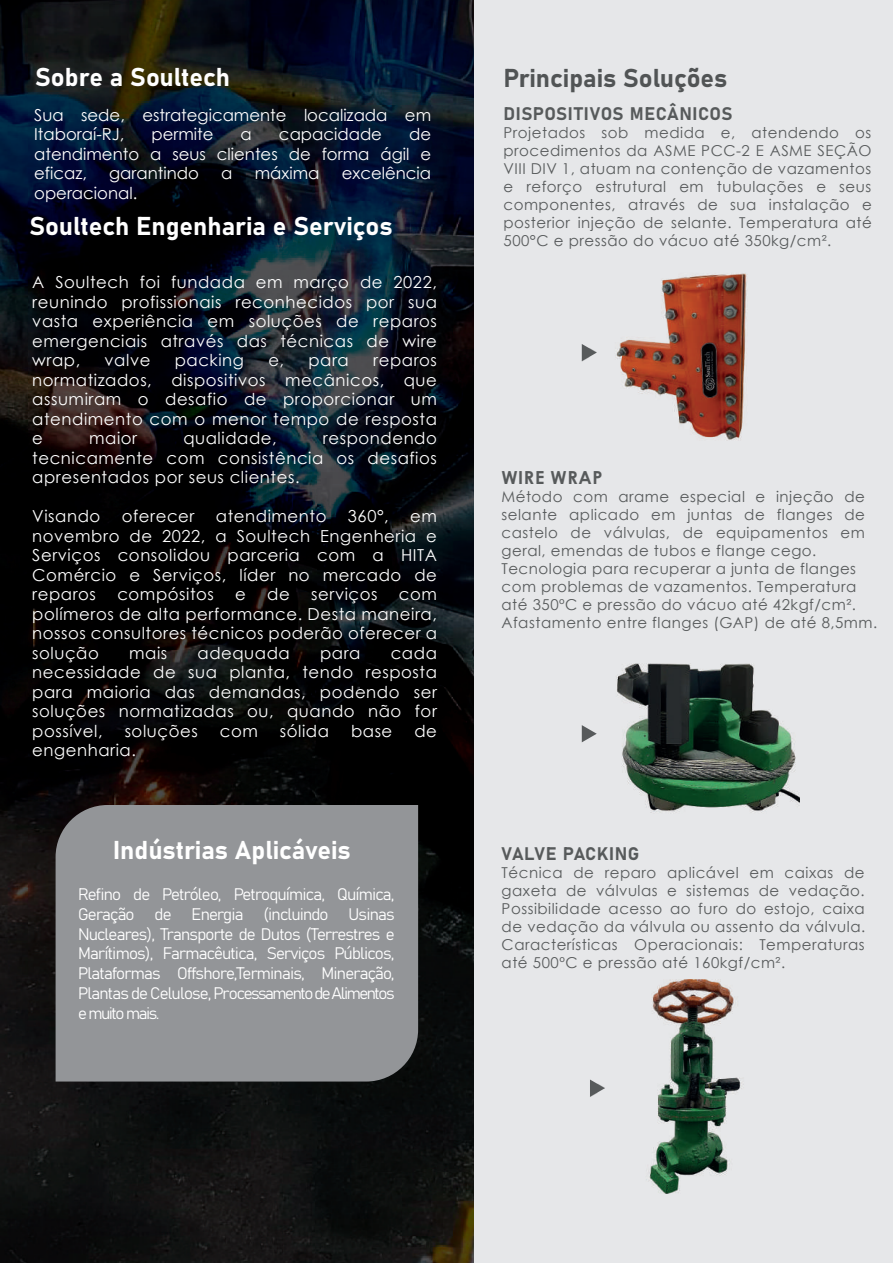
<style>
.page{position:relative;width:893px;height:1263px;background:#e6e7e9}
.page>*{position:absolute;margin:0;border:0;box-sizing:border-box;transform-origin:0 0}
.t1{font:25.5px "Bahnschrift";color:#fff}
.t2{font:25.5px "Bahnschrift";color:#515455}
.t3{font:18px "Bahnschrift";letter-spacing:.025em;color:#575a5b}
.t4{font:700 18px "Century Gothic";letter-spacing:.035em;color:#575a5b}
.t5{font:16.5px/19.5px "Century Gothic";letter-spacing:.035em;color:#fff;text-align:justify}
.t6{font:16.5px/19.8px "Bahnschrift";letter-spacing:-.09em;color:#fff;text-align:justify}
.t7{font:16.5px/19.5px "Century Gothic";color:#fff}
.t8{font:15px/18px "Century Gothic";letter-spacing:.035em;color:#575a5b;text-align:justify}
</style>
<div class="page">
<img style="left:0;top:0;width:474px;height:1263px">
<div style="left:56px;top:805px;width:362px;height:276px;background:#939598"></div>
<svg style="left:590px;top:1079px;width:15px;height:18px"></svg>
<svg style="left:582px;top:344px;width:15px;height:17px"></svg>
<img style="left:616px;top:273px;width:131px;height:167px">
<img style="left:616px;top:663px;width:183px;height:150px">
<img style="left:582px;top:725px;width:15px;height:17px">
<img style="left:646px;top:979px;width:96px;height:215px">
<h1 class="t1" style="left:35px;top:58px;width:196px">Sobre a Soultech</h1>
<p class="t7" style="left:34px;top:105px;width:398px">Sua sede, estrategicamente localizada em<br>Itaboraí-RJ,</p>
<p class="t7" style="left:152px;top:124px;width:64px">permite</p>
<p class="t5" style="left:241px;top:124px;width:13px">a</p>
<p class="t7" style="left:279px;top:124px;width:105px">capacidade</p>
<p class="t5" style="left:34px;top:124px;width:398px;text-indent:375px">de atendimento a seus clientes de forma ágil e eficaz,</p>
<p class="t7" style="left:109px;top:163px;width:91px">garantindo</p>
<p class="t5" style="left:221px;top:163px;width:13px">a</p>
<p class="t5" style="left:255px;top:163px;width:66px">máxima</p>
<p class="t7" style="left:342px;top:163px;width:91px">excelência</p>
<p class="t7" style="left:34px;top:183px;width:105px">operacional.</p>
<h1 class="t1" style="left:30px;top:206px;width:365px">Soultech Engenharia e Serviços</h1>
<p class="t5" style="left:32px;top:272px;width:406px">A Soultech foi fundada em março de 2022, reunindo profissionais reconhecidos por sua vasta experiência em soluções de reparos emergenciais através das técnicas de wire wrap,</p>
<p class="t5" style="left:105px;top:350px;width:47px">valve</p>
<p class="t5" style="left:175px;top:350px;width:71px">packing</p>
<p class="t5" style="left:268px;top:350px;width:17px">e,</p>
<p class="t5" style="left:308px;top:350px;width:42px">para</p>
<p class="t5" style="left:32px;top:350px;width:406px;text-indent:341px">reparos normatizados, dispositivos mecânicos, que assumiram o desafio de proporcionar um atendimento com o menor tempo de resposta e</p>
<p class="t5" style="left:89px;top:428px;width:50px">maior</p>
<p class="t5" style="left:183px;top:428px;width:95px">qualidade,</p>
<p class="t5" style="left:32px;top:428px;width:406px;text-indent:291px">respondendo tecnicamente com consistência os desafios apresentados por seus clientes.</p>
<p class="t5" style="left:32px;top:506px;width:70px">Visando</p>
<p class="t5" style="left:122px;top:506px;width:74px">oferecer</p>
<p class="t5" style="left:216px;top:506px;width:112px">atendimento</p>
<p class="t5" style="left:348px;top:506px;width:42px">360°,</p>
<p class="t5" style="left:32px;top:506px;width:406px;text-indent:378px">em novembro de 2022, a Soultech Engenheria e Serviços consolidou parceria com a HITA Comércio e Serviços, líder no mercado de reparos</p>
<p class="t5" style="left:117px;top:584px;width:98px">compósitos</p>
<p class="t5" style="left:235px;top:584px;width:12px">e</p>
<p class="t5" style="left:267px;top:584px;width:24px">de</p>
<p class="t5" style="left:311px;top:584px;width:68px">serviços</p>
<p class="t5" style="left:32px;top:584px;width:406px;text-indent:367px">com polímeros de alta performance. Desta maneira, nossos consultores técnicos poderão oferecer a solução</p>
<p class="t5" style="left:129px;top:643px;width:40px">mais</p>
<p class="t5" style="left:198px;top:643px;width:94px">adequada</p>
<p class="t5" style="left:320px;top:643px;width:42px">para</p>
<p class="t5" style="left:32px;top:643px;width:406px;text-indent:358px">cada necessidade de sua planta, tendo resposta para maioria das demandas, podendo ser soluções normatizadas ou, quando não for possível,</p>
<p class="t5" style="left:125px;top:721px;width:75px">soluções</p>
<p class="t5" style="left:220px;top:721px;width:40px">com</p>
<p class="t5" style="left:280px;top:721px;width:51px">sólida</p>
<p class="t5" style="left:351px;top:721px;width:43px">base</p>
<p class="t5" style="left:414px;top:721px;width:24px">de</p>
<p class="t5" style="left:32px;top:740px;width:105px">engenharia.</p>
<h1 class="t1" style="left:113px;top:830px;width:239px">Indústrias Aplicáveis</h1>
<p class="t6" style="left:78px;top:883px;width:318px">Refino de Petróleo, Petroquímica, Química, Geração de Energia (incluindo Usinas Nucleares), Transporte de Dutos (Terrestres e Marítimos), Farmacêutica, Serviços Públicos, Plataformas Offshore,Terminais, Mineração, Plantas de Celulose, Processamento de Alimentos e muito mais.</p>
<h1 class="t2" style="left:503px;top:59px;width:226px">Principais Soluções</h1>
<p class="t3" style="left:503px;top:100px;width:230px">DISPOSITIVOS MECÂNICOS</p>
<p class="t8" style="left:503px;top:123px;width:370px">Projetados sob medida e, atendendo os procedimentos da ASME PCC-2 E ASME SEÇÃO VIII DIV 1, atuam na contenção de vazamentos e reforço estrutural em tubulações e seus componentes, através de sua instalação e posterior injeção de selante. Temperatura até 500°C e pressão do vácuo até 350kg/cm².</p>
<p class="t4" style="left:501px;top:464px;width:103px">WIRE WRAP</p>
<p class="t8" style="left:501px;top:487px;width:377px;text-align:left">Método com arame especial e injeção de selante aplicado em juntas de flanges de castelo de válvulas, de equipamentos em geral, emendas de tubos e flange cego.<br>Tecnologia para recuperar a junta de flanges com problemas de vazamentos. Temperatura até 350ºC e pressão do vácuo até 42kgf/cm².<br>Afastamento entre flanges (GAP) de até 8,5mm.</p>
<p class="t3" style="left:502px;top:840px;width:139px">VALVE PACKING</p>
<p class="t8" style="left:502px;top:864px;width:365px">Técnica de reparo aplicável em caixas de gaxeta de válvulas e sistemas de vedação.<br>Possibilidade acesso ao furo do estojo, caixa de vedação da válvula ou assento da válvula.<br>Características Operacionais: Temperaturas até 500ºC e pressão até 160kgf/cm².</p>
</div>
